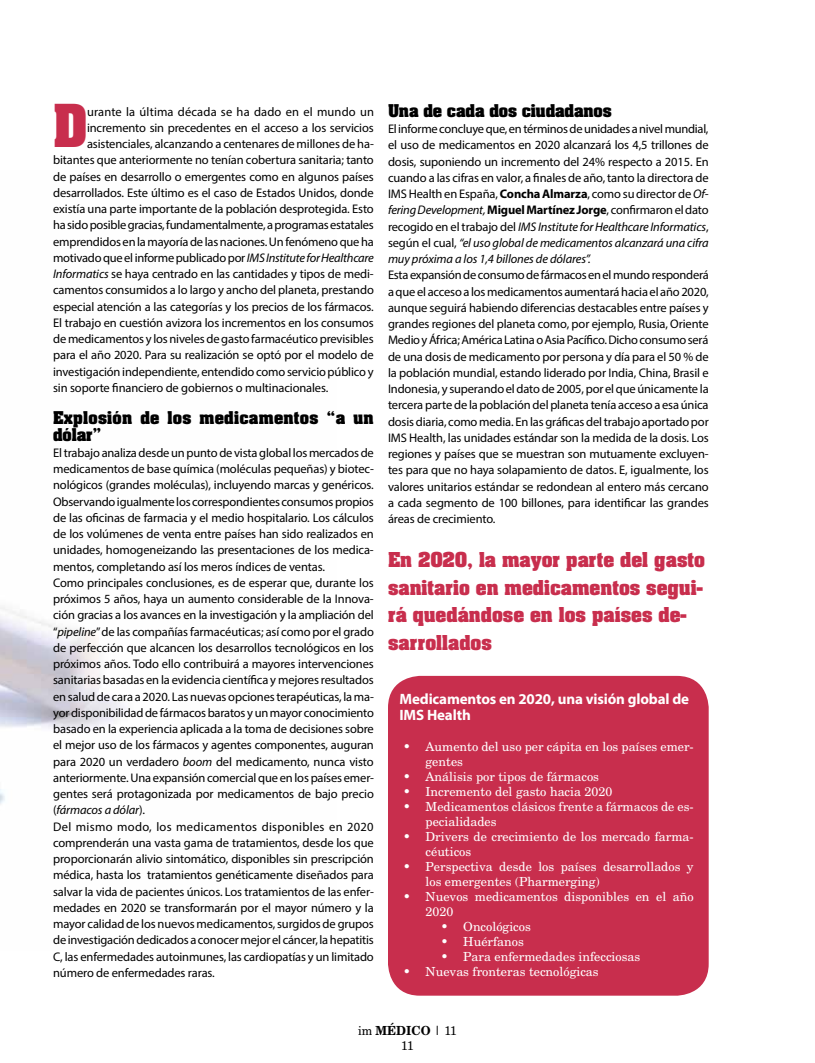
<style>
.page{position:relative;width:815px;height:1063px;background:#fff}
.page>*{position:absolute;margin:0;border:0;box-sizing:border-box;transform-origin:0 0}
.t1{font:700 50.38px "Aardvark";color:#c82e4d;scale:.92 1}
.t2{font:700 17.5px/27.5px "Aardvark";color:#c82e4d}
.t3{font:700 15px/16.2px "Myriad Pro";letter-spacing:-.01em;color:#fff}
.t4{font:700 15px/16.2px "Aardvark";letter-spacing:.015em;color:#000}
.t5{font:700 15px "Aardvark";letter-spacing:-.01em;color:#000}
.t6{font:12.5px/16.2px "Myriad Pro";letter-spacing:-.01em;color:#000;text-align:justify}
.t7{font:12.5px/15px "New Brunswick";color:#fff}
.t8{font:12.5px "Myriad Pro";letter-spacing:.01em;color:#000}
.t9{font:12.5px/15px "New Brunswick";color:#000;text-align:center;scale:.95 1}
.s1{font-style:italic}
.s2{font-weight:700}
</style>
<div class="page">
<div style="left:388px;top:676px;width:321px;height:320px;background:#c82e4d;border-radius:32px"></div>
<h1 class="t1" style="left:53px;top:89px;width:39px">D</h1>
<p class="t8" style="left:87px;top:104px;width:288px">urante la última década se ha dado en el mundo un</p>
<p class="t6" style="left:87px;top:119px;width:288px">incremento sin precedentes en el acceso a los servicios</p>
<p class="t6" style="left:87px;top:136px;width:288px">asistenciales, alcanzando a centenares de millones de ha-</p>
<p class="t6" style="left:53px;top:152px;width:322px">bitantes que anteriormente no tenían cobertura sanitaria; tanto</p>
<p class="t6" style="left:53px;top:168px;width:322px">de países en desarrollo o emergentes como en algunos países</p>
<p class="t6" style="left:53px;top:184px;width:322px">desarrollados. Este último es el caso de Estados Unidos, donde</p>
<p class="t6" style="left:53px;top:201px;width:322px">existía una parte importante de la población desprotegida. Esto</p>
<p class="t6" style="left:53px;top:217px;width:322px">ha sido posible gracias, fundamentalmente, a programas estatales</p>
<p class="t6" style="left:53px;top:233px;width:322px">emprendidos en la mayoría de las naciones. Un fenómeno que ha</p>
<p class="t6" style="left:53px;top:249px;width:322px">motivado que el informe publicado por <span class="s1">IMS Institute for Healthcare</span></p>
<p class="t6" style="left:53px;top:266px;width:322px"><span class="s1">Informatics</span> se haya centrado en las cantidades y tipos de medi-</p>
<p class="t6" style="left:53px;top:282px;width:322px">camentos consumidos a lo largo y ancho del planeta, prestando</p>
<p class="t6" style="left:53px;top:298px;width:322px">especial atención a las categorías y los precios de los fármacos.</p>
<p class="t6" style="left:53px;top:314px;width:322px">El trabajo en cuestión avizora los incrementos en los consumos</p>
<p class="t6" style="left:53px;top:331px;width:322px">de medicamentos y los niveles de gasto farmacéutico previsibles</p>
<p class="t6" style="left:53px;top:347px;width:322px">para el año 2020. Para su realización se optó por el modelo de</p>
<p class="t6" style="left:53px;top:363px;width:322px">investigación independiente, entendido como servicio público y</p>
<p class="t6" style="left:53px;top:379px;width:277px">sin soporte financiero de gobiernos o multinacionales.</p>
<p class="t4" style="left:53px;top:410px;width:322px">Explosión de los medicamentos “a un dólar”</p>
<p class="t6" style="left:53px;top:444px;width:322px;text-align:left">El trabajo analiza desde un punto de vista global los mercados de medicamentos de base química (moléculas pequeñas) y biotec&shy;nológicos (grandes moléculas), incluyendo marcas y genéricos.<br>Observando igualmente los correspondientes consumos propios de las oficinas de farmacia y el medio hospitalario. Los cálculos de los volúmenes de venta entre países han sido realizados en unidades, homogeneizando las presentaciones de los medica&shy;mentos, completando así los meros índices de ventas.<br>Como principales conclusiones, es de esperar que, durante los próximos 5 años, haya un aumento considerable de la Innova&shy;ción gracias a los avances en la investigación y la ampliación del “<span class="s1">pipeline</span>” de las compañías farmacéuticas; así como por el grado de perfección que alcancen los desarrollos tecnológicos en los próximos años. Todo ello contribuirá a mayores intervenciones sanitarias basadas en la evidencia científica y mejores resultados en salud de cara a 2020. Las nuevas opciones terapéuticas, la ma&shy;yor disponibilidad de fármacos baratos y un mayor conocimiento basado en la experiencia aplicada a la toma de decisiones sobre el mejor uso de los fármacos y agentes componentes, auguran para 2020 un verdadero <span class="s1">boom</span> del medicamento, nunca visto anteriormente. Una expansión comercial que en los países emer&shy;gentes será protagonizada por medicamentos de bajo precio (<span class="s1">fármacos a dólar</span>).<br>Del mismo modo, los medicamentos disponibles en 2020 comprenderán una vasta gama de tratamientos, desde los que proporcionarán alivio sintomático, disponibles sin prescripción médica, hasta los tratamientos genéticamente diseñados para salvar la vida de pacientes únicos. Los tratamientos de las enfer&shy;medades en 2020 se transformarán por el mayor número y la mayor calidad de los nuevos medicamentos, surgidos de grupos de investigación dedicados a conocer mejor el cáncer, la hepatitis C, las enfermedades autoinmunes, las cardiopatías y un limitado número de enfermedades raras.</p>
<p class="t5" style="left:388px;top:100px;width:225px">Una de cada dos ciudadanos</p>
<p class="t6" style="left:388px;top:121px;width:322px">El informe concluye que, en términos de unidades a nivel mundial, el uso de medicamentos en 2020 alcanzará los 4,5 trillones de dosis, suponiendo un incremento del 24% respecto a 2015. En cuando a las cifras en valor, a finales de año, tanto la directora de IMS Health en España, <span class="s2">Concha Almarza</span>, como su director de <span class="s1">Of&shy;fering Development,</span><span class="s2">Miguel Martínez Jorge</span>, confirmaron el dato recogido en el trabajo del <span class="s1">IMS Institute for Healthcare Informatics</span>, según el cual, <span class="s1">“el uso global de medicamentos alcanzará una cifra muy próxima a los 1,4 billones de dólares”.</span></p>
<p class="t6" style="left:388px;top:267px;width:322px">Esta expansión de consumo de fármacos en el mundo responderá a que el acceso a los medicamentos aumentará hacia el año 2020, aunque seguirá habiendo diferencias destacables entre países y grandes regiones del planeta como, por ejemplo, Rusia, Oriente Medio y África; América Latina o Asia Pacífico. Dicho consumo será de una dosis de medicamento por persona y día para el 50 % de la población mundial, estando liderado por India, China, Brasil e Indonesia, y superando el dato de 2005, por el que únicamente la tercera parte de la población del planeta tenía acceso a esa única dosis diaria, como media. En las gráficas del trabajo aportado por IMS Health, las unidades estándar son la medida de la dosis. Los regiones y países que se muestran son mutuamente excluyen&shy;tes para que no haya solapamiento de datos. E, igualmente, los valores unitarios estándar se redondean al entero más cercano a cada segmento de 100 billones, para identificar las grandes áreas de crecimiento.</p>
<h2 class="t2" style="left:388px;top:546px;width:318px">En 2020, la mayor parte del gasto sanitario en medicamentos segui&shy;rá quedándose en los países de&shy;sarrollados</h2>
<p class="t3" style="left:400px;top:690px;width:291px">Medicamentos en 2020, una visión global de<br>IMS Health</p>
<p class="t7" style="left:426px;top:739px;width:270px;text-indent:-22px">• Aumento del uso per cápita en los países emer&shy;gentes</p>
<p class="t7" style="left:403px;top:769px;width:198px">• Análisis por tipos de fármacos</p>
<p class="t7" style="left:403px;top:784px;width:211px">• Incremento del gasto hacia 2020</p>
<p class="t7" style="left:426px;top:799px;width:270px;text-indent:-22px">• Medicamentos clásicos frente a fármacos de es&shy;pecialidades</p>
<p class="t7" style="left:426px;top:829px;width:270px;text-indent:-22px">• Drivers de crecimiento de los mercado farma&shy;céuticos</p>
<p class="t7" style="left:426px;top:859px;width:270px;text-indent:-22px">• Perspectiva desde los países desarrollados y los emergentes (Pharmerging)</p>
<p class="t7" style="left:426px;top:889px;width:270px;text-indent:-22px">• Nuevos medicamentos disponibles en el año<br>2020</p>
<p class="t7" style="left:441px;top:919px;width:92px">• Oncológicos</p>
<p class="t7" style="left:441px;top:934px;width:85px">• Huérfanos</p>
<p class="t7" style="left:441px;top:949px;width:201px">• Para enfermedades infecciosas</p>
<p class="t7" style="left:403px;top:964px;width:197px">• Nuevas fronteras tecnológicas</p>
<p class="t9" style="left:358px;top:1023px;width:106px">im <span class="s2">MÉDICO</span> | 11<br>11</p>
</div>
